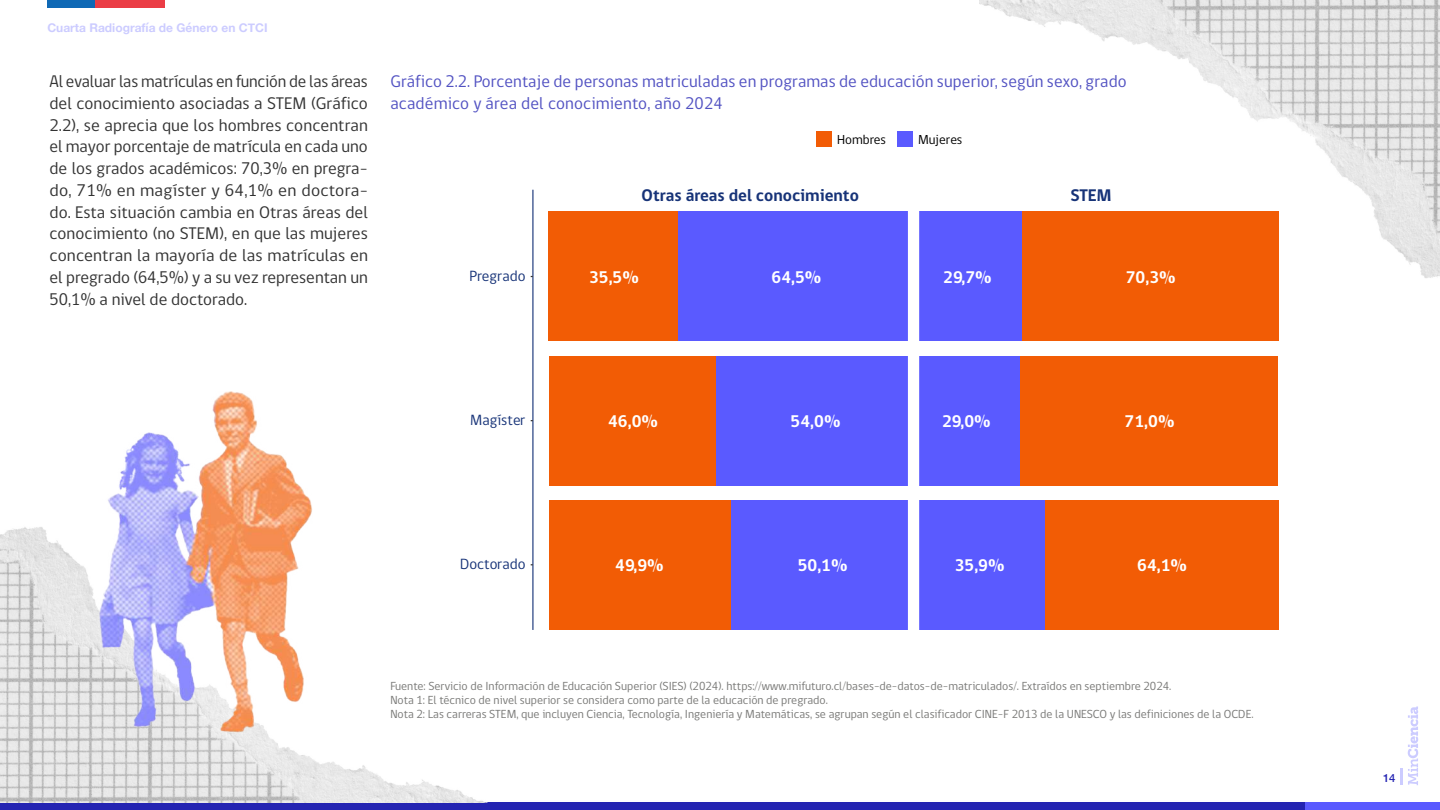
<style>
.page{position:relative;width:1440px;height:810px;background:#fff}
.page>*{position:absolute;margin:0;border:0;box-sizing:border-box;transform-origin:0 0}
.t1{font:700 17.33px "gob CL";color:#fff}
.t2{font:700 17.33px "gob CL";color:#173378}
.t3{font:17.25px/21.8px "gob CL";color:#333;text-align:justify}
.t4{font:17.25px/21.8px "gob CL";letter-spacing:.005em;color:#5252c2}
.t5{font:15.23px "gob CL";color:#173378}
.t6{font:13.35px "gob CL";color:#000}
.t7{font:12px/14.2px "gob CL";color:#7a7a78}
.t8{font:700 12px "Helvetica Neue";color:#ccf}
.t9{font:500 11.25px "Helvetica Neue";color:#2424b2}
</style>
<div class="page">
<hr style="left:1400px;top:769px;width:3px;height:16px;background:#ccf">
<svg style="left:1408px;top:706px;width:10px;height:79px"></svg>
<div style="left:0;top:802px;width:1305px;height:8px;background:#2424b2"></div>
<div style="left:1305px;top:802px;width:135px;height:8px;background:#5a5aff"></div>
<div style="left:47px;top:0;width:48px;height:8px;background:#0f69b5"></div>
<div style="left:95px;top:0;width:69px;height:8px;background:#eb3d45"></div>
<div style="left:549px;top:500px;width:182px;height:130px;background:#f25c05"></div>
<div style="left:731px;top:500px;width:183px;height:130px;background:#5a5aff"></div>
<div style="left:1045px;top:500px;width:234px;height:130px;background:#f25c05"></div>
<div style="left:914px;top:500px;width:131px;height:130px;background:#5a5aff"></div>
<div style="left:549px;top:356px;width:168px;height:130px;background:#f25c05"></div>
<div style="left:717px;top:356px;width:197px;height:130px;background:#5a5aff"></div>
<div style="left:1020px;top:356px;width:258px;height:130px;background:#f25c05"></div>
<div style="left:914px;top:356px;width:106px;height:130px;background:#5a5aff"></div>
<div style="left:549px;top:211px;width:129px;height:130px;background:#f25c05"></div>
<div style="left:678px;top:211px;width:236px;height:130px;background:#5a5aff"></div>
<div style="left:1022px;top:211px;width:257px;height:130px;background:#f25c05"></div>
<div style="left:914px;top:211px;width:108px;height:130px;background:#5a5aff"></div>
<div style="left:908px;top:190px;width:11px;height:454px;background:#fff"></div>
<hr style="left:532px;top:190px;width:1px;height:440px;background:#173378">
<svg style="left:816px;top:131px;width:16px;height:16px"></svg>
<div style="left:816px;top:131px;width:15px;height:15px;background:#f25c05"></div>
<svg style="left:897px;top:131px;width:16px;height:16px"></svg>
<div style="left:897px;top:131px;width:15px;height:15px;background:#5a5aff"></div>
<img style="left:0;top:527px;width:484px;height:275px">
<img style="left:88px;top:391px;width:232px;height:341px">
<img style="left:980px;top:0;width:460px;height:278px">
<p class="t8" style="left:47px;top:19px;width:222px">Cuarta Radiografía de Género en CTCI</p>
<p class="t3" style="left:50px;top:71px;width:320px">Al evaluar las matrículas en función de las áreas del conocimiento asociadas a STEM (Gráfico 2.2), se aprecia que los hombres concentran el mayor porcentaje de matrícula en cada uno de los grados académicos: 70,3% en pregra&shy;do, 71% en magíster y 64,1% en doctora&shy;do. Esta situación cambia en Otras áreas del conocimiento (no STEM), en que las mujeres concentran la mayoría de las matrículas en el pregrado (64,5%) y a su vez representan un 50,1% a nivel de doctorado.</p>
<p class="t4" style="left:390px;top:71px;width:738px">Gráfico 2.2. Porcentaje de personas matriculadas en programas de educación superior, según sexo, grado académico y área del conocimiento, año 2024</p>
<p class="t6" style="left:837px;top:130px;width:50px">Hombres</p>
<p class="t6" style="left:918px;top:130px;width:46px">Mujeres</p>
<p class="t5" style="left:469px;top:265px;width:58px">Pregrado</p>
<p class="t2" style="left:642px;top:184px;width:219px">Otras áreas del conocimiento</p>
<p class="t2" style="left:1070px;top:184px;width:43px">STEM</p>
<p class="t1" style="left:589px;top:265px;width:51px">35,5%</p>
<p class="t1" style="left:772px;top:265px;width:51px">64,5%</p>
<p class="t1" style="left:943px;top:265px;width:50px">29,7%</p>
<p class="t1" style="left:1126px;top:265px;width:51px">70,3%</p>
<p class="t5" style="left:470px;top:410px;width:57px">Magíster</p>
<p class="t1" style="left:608px;top:409px;width:51px">46,0%</p>
<p class="t1" style="left:791px;top:409px;width:51px">54,0%</p>
<p class="t1" style="left:942px;top:409px;width:50px">29,0%</p>
<p class="t1" style="left:1125px;top:409px;width:51px">71,0%</p>
<p class="t5" style="left:460px;top:554px;width:67px">Doctorado</p>
<p class="t1" style="left:615px;top:554px;width:50px">49,9%</p>
<p class="t1" style="left:798px;top:554px;width:51px">50,1%</p>
<p class="t1" style="left:955px;top:554px;width:51px">35,9%</p>
<p class="t1" style="left:1137px;top:554px;width:51px">64,1%</p>
<p class="t7" style="left:390px;top:679px;width:865px">Fuente: Servicio de Información de Educación Superior (SIES) (2024). https://www.mifuturo.cl/bases-de-datos-de-matriculados/. Extraídos en septiembre 2024.<br>Nota 1: El técnico de nivel superior se considera como parte de la educación de pregrado.<br>Nota 2: Las carreras STEM, que incluyen Ciencia, Tecnología, Ingeniería y Matemáticas, se agrupan según el clasificador CINE-F 2013 de la UNESCO y las definiciones de la OCDE.</p>
<p class="t9" style="left:1383px;top:768px;width:14px">14</p>
</div>
